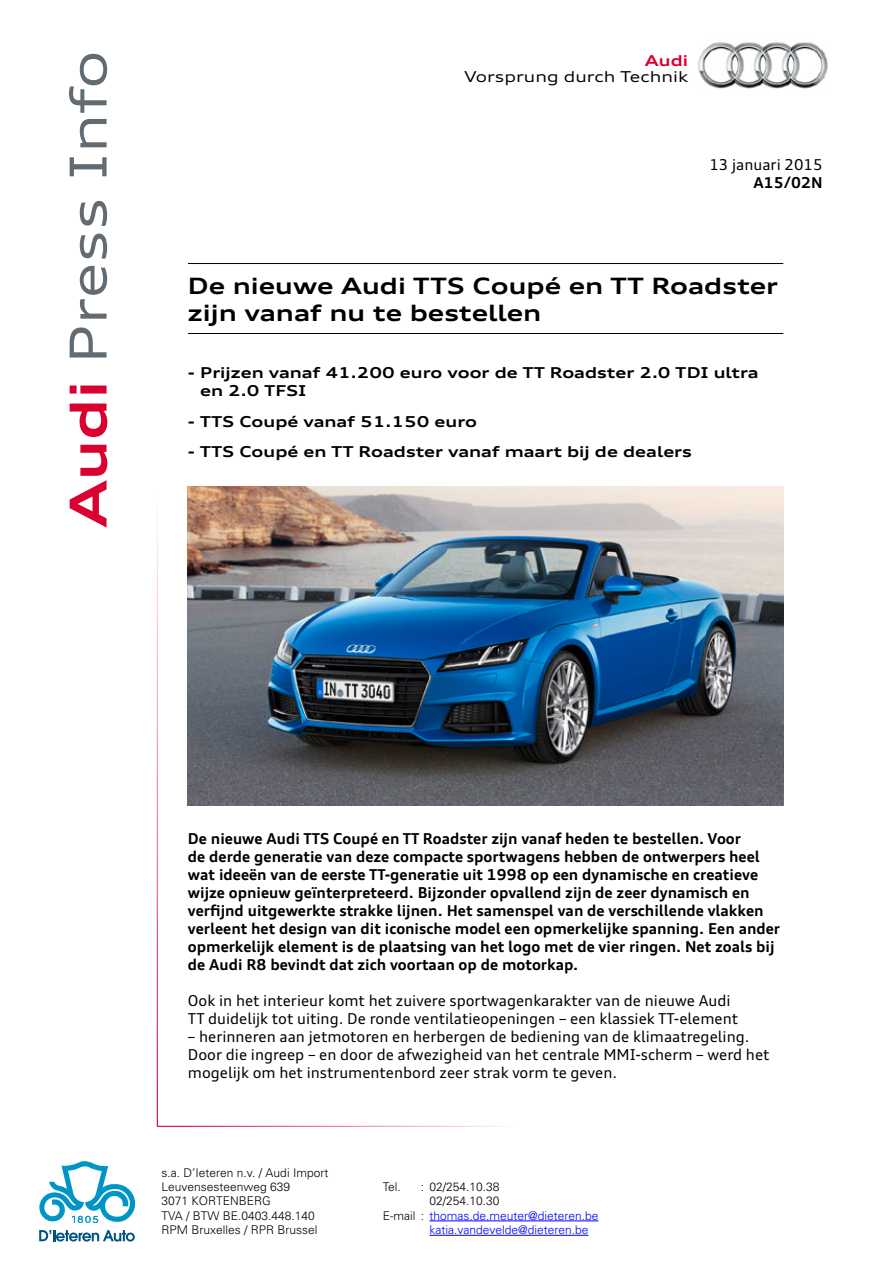
<style>
.page{position:relative;width:893px;height:1263px;background:#fff}
.page>*{position:absolute;margin:0;border:0;box-sizing:border-box;transform-origin:0 0}
.t1{font:expanded 51px "Audi Type";color:#626b71}
.t2{font:700 expanded 22.5px/27px "Audi Type";color:#000}
.t3{font:700 15px/18px "Audi Type";color:#000}
.t4{font:15px/18px "Audi Type";color:#000}
.t5{font:700 expanded 15px/18px "Audi Type";color:#000}
.t6{font:expanded 15px "Audi Type";color:#000}
.t7{font:700 expanded 15px "Audi Type";color:#da002f}
.t8{font:300 12px/14.4px "Univers";color:#000}
.t9{font:300 12px "Univers";color:#00f}
.s1{font-weight:700;color:#da002f}
.s2{color:#000}
</style>
<div class="page">
<hr style="left:429px;top:1220px;width:169px;height:1px;background:#00f">
<hr style="left:429px;top:1235px;width:159px;height:1px;background:#00f">
<svg style="left:39px;top:1161px;width:96px;height:62px"></svg>
<svg style="left:39px;top:1230px;width:96px;height:11px"></svg>
<img style="left:698px;top:42px;width:130px;height:47px">
<hr style="left:188px;top:263px;width:595px;height:1px;background:#000">
<hr style="left:188px;top:333px;width:595px;height:1px;background:#000">
<img style="left:188px;top:486px;width:595px;height:319px">
<h1 class="t1" style="left:54px;top:528px;width:479px;rotate:-90deg"><span class="s1">Audi</span> Press Info</h1>
<p class="t7" style="left:645px;top:50px;width:45px">Audi</p>
<p class="t6" style="left:465px;top:67px;width:225px">Vorsprung durch Technik</p>
<p class="t4" style="left:709px;top:155px;width:115px">13 januari 2015</p>
<p class="t3" style="left:753px;top:173px;width:70px">A15/02N</p>
<h2 class="t2" style="left:188px;top:271px;width:592px">De nieuwe Audi TTS Coupé en TT Roadster zijn vanaf nu te bestellen</h2>
<p class="t5" style="left:200px;top:363px;width:560px;text-indent:-12px">- Prijzen vanaf 41.200 euro voor de TT Roadster 2.0 TDI ultra en 2.0 TFSI</p>
<p class="t5" style="left:188px;top:412px;width:291px">- TTS Coupé vanaf 51.150 euro</p>
<p class="t5" style="left:188px;top:442px;width:505px">- TTS Coupé en TT Roadster vanaf maart bij de dealers</p>
<p class="t3" style="left:188px;top:829px;width:594px">De nieuwe Audi TTS Coupé en TT Roadster zijn vanaf heden te bestellen. Voor<br>de derde generatie van deze compacte sportwagens hebben de ontwerpers heel wat ideeën van de eerste TT-generatie uit 1998 op een dynamische en creatieve wijze opnieuw geïnterpreteerd. Bijzonder opvallend zijn de zeer dynamisch en verfijnd uitgewerkte strakke lijnen. Het samenspel van de verschillende vlakken verleent het design van dit iconische model een opmerkelijke spanning. Een ander opmerkelijk element is de plaatsing van het logo met de vier ringen. Net zoals bij de Audi R8 bevindt dat zich voortaan op de motorkap.</p>
<p class="t4" style="left:188px;top:991px;width:552px">Ook in het interieur komt het zuivere sportwagenkarakter van de nieuwe Audi<br>TT duidelijk tot uiting. De ronde ventilatieopeningen – een klassiek TT-element</p>
<p class="t4" style="left:188px;top:1027px;width:583px">– herinneren aan jetmotoren en herbergen de bediening van de klimaatregeling.<br>Door die ingreep – en door de afwezigheid van het centrale MMI-scherm – werd het mogelijk om het instrumentenbord zeer strak vorm te geven.</p>
<p class="t8" style="left:162px;top:1165px;width:168px">s.a. D’Ieteren n.v. / Audi Import<br>Leuvensesteenweg 639<br>3071 KORTENBERG<br>TVA / BTW BE.0403.448.140<br>RPM Bruxelles / RPR Brussel</p>
<p class="t8" style="left:383px;top:1179px;width:20px">Tel.</p>
<p class="t8" style="left:421px;top:1179px;width:80px">: 02/254.10.38</p>
<p class="t8" style="left:429px;top:1193px;width:72px">02/254.10.30</p>
<p class="t9" style="left:383px;top:1208px;width:217px"><span class="s2">E-mail :</span> thomas.de.meuter@dieteren.be</p>
<p class="t9" style="left:429px;top:1222px;width:160px">katia.vandevelde@dieteren.be</p>
</div>
